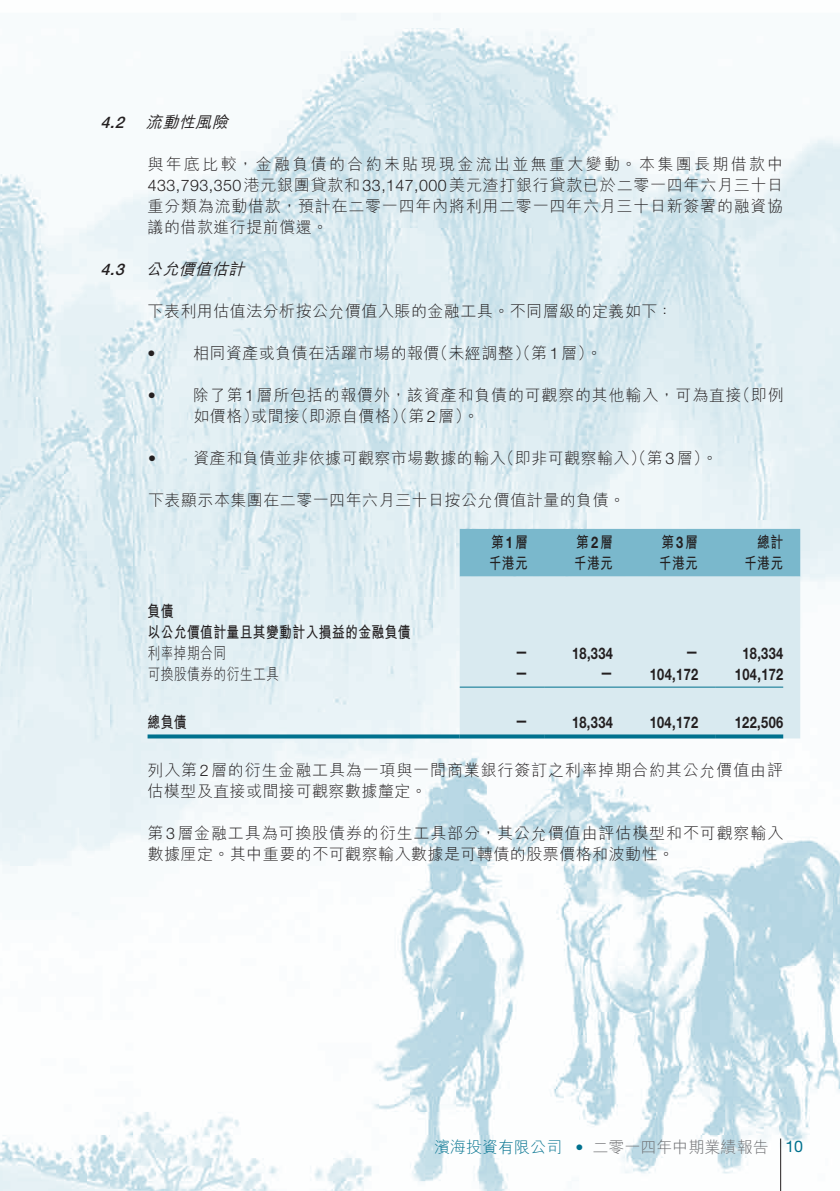
<style>
.page{position:relative;width:840px;height:1191px;background:#fff}
.page>*{position:absolute;margin:0;border:0;box-sizing:border-box;transform-origin:0 0}
.t1{font:300 16px/21px "M Hei HK";letter-spacing:.03em;color:#231f20;text-align:justify}
.t2{font:300 16px/21px "M Hei HK";letter-spacing:.05em;color:#231f20}
.t3{font:300 16px/21px "M Hei HK";letter-spacing:.055em;color:#231f20}
.t4{font:700 16px "Helvetica Neue";letter-spacing:.03em;color:#231f20;scale:.8 1}
.t5{font:700 16px/21px "M Hei HK";letter-spacing:.03em;color:#231f20;scale:.8 1}
.t6{font:300 16px "M Hei HK";letter-spacing:.03em;color:#231f20;scale:.8 1}
.t7{font:300 16px "M Hei HK";color:#6c6d70}
.t8{font:italic 500 16px "M Hei HK";color:#231f20}
.t9{font:300 16px "M Hei HK";color:#00718e}
.t10{font:italic 500 16px "Helvetica Neue";color:#231f20}
.t11{font:300 16px "Helvetica Neue";color:#231f20}
.t12{font:16px "Helvetica Neue";color:#00718e}
.t13{font:300 16px "Helvetica Neue";color:#00718e}
.s1{font-family:"Helvetica Neue"}
</style>
<div class="page">
<img style="left:0;top:13px;width:839px;height:1178px">
<hr style="left:779px;top:1138px;width:1px;height:53px;background:#231f20">
<div style="left:459px;top:529px;width:340px;height:47px;background:#7ab8cc"></div>
<div style="left:459px;top:576px;width:340px;height:162px;background:#d9eaf0"></div>
<hr style="left:459px;top:686px;width:85px;height:1px;background:#00718e">
<hr style="left:544px;top:686px;width:85px;height:1px;background:#00718e">
<hr style="left:629px;top:686px;width:85px;height:1px;background:#00718e">
<hr style="left:714px;top:686px;width:68px;height:1px;background:#00718e">
<svg style="left:147px;top:734px;width:312px;height:4px"></svg>
<svg style="left:459px;top:734px;width:85px;height:4px"></svg>
<svg style="left:544px;top:734px;width:85px;height:4px"></svg>
<svg style="left:629px;top:734px;width:85px;height:4px"></svg>
<svg style="left:714px;top:734px;width:68px;height:4px"></svg>
<p class="t10" style="left:100px;top:112px;width:30px">4.2</p>
<p class="t10" style="left:100px;top:259px;width:30px">4.3</p>
<p class="t8" style="left:146px;top:110px;width:89px">流動性風險</p>
<p class="t1" style="left:147px;top:153px;width:637px">與年底比較，金融負債的合約未貼現現金流出並無重大變動。本集團長期借款中<span class="s1">433,793,350</span>港元銀團貸款和<span class="s1">33,147,000</span>美元渣打銀行貸款已於二零一四年六月三十日重分類為流動借款，預計在二零一四年內將利用二零一四年六月三十日新簽署的融資協議的借款進行提前償還。</p>
<p class="t8" style="left:146px;top:257px;width:105px">公允價值估計</p>
<p class="t1" style="left:147px;top:300px;width:531px">下表利用估值法分析按公允價值入賬的金融工具。不同層級的定義如下 ﹕</p>
<p class="t1" style="left:432px;top:342px;width:171px">（未經調整）（第<span class="s1">1</span>層。(</p>
<p class="t1" style="left:193px;top:342px;width:248px">相同資產或負債在活躍市場的報價</p>
<p class="t11" style="left:147px;top:343px;width:9px">•</p>
<p class="t11" style="left:148px;top:385px;width:9px">•</p>
<p class="t1" style="left:734px;top:384px;width:51px">（即例</p>
<p class="t2" style="left:193px;top:384px;width:550px">除了第<span class="s1">1</span>層所包括的報價外，該資產和負債的可觀察的其他輸入，可為直接</p>
<p class="t1" style="left:193px;top:405px;width:67px">如價格）</p>
<p class="t1" style="left:292px;top:405px;width:188px">（即源自價格）（第<span class="s1">2</span>層。(</p>
<p class="t1" style="left:251px;top:405px;width:50px">或間接</p>
<p class="t1" style="left:498px;top:447px;width:221px">（即非可觀察輸入）（第<span class="s1">3</span>層。(</p>
<p class="t1" style="left:193px;top:447px;width:314px">資產和負債並非依據可觀察市場數據的輸入</p>
<p class="t11" style="left:148px;top:448px;width:9px">•</p>
<p class="t1" style="left:148px;top:489px;width:478px">下表顯示本集團在二零一四年六月三十日按公允價值計量的負債。</p>
<p class="t5" style="left:491px;top:530px;width:47px">第 層<span class="s1">1</span></p>
<p class="t5" style="left:576px;top:530px;width:47px">第 層<span class="s1">2</span></p>
<p class="t5" style="left:661px;top:530px;width:47px">第 層<span class="s1">3</span></p>
<p class="t5" style="left:756px;top:530px;width:34px">總計</p>
<p class="t5" style="left:488px;top:551px;width:50px">千港元</p>
<p class="t5" style="left:573px;top:551px;width:50px">千港元</p>
<p class="t5" style="left:658px;top:551px;width:50px">千港元</p>
<p class="t5" style="left:743px;top:551px;width:50px">千港元</p>
<p class="t5" style="left:147px;top:599px;width:330px">負債<br>以公允價值計量且其變動計入損益的金融負債</p>
<p class="t6" style="left:147px;top:641px;width:100px">利率掉期合同</p>
<p class="t4" style="left:515px;top:641px;width:17px">—</p>
<p class="t4" style="left:571px;top:643px;width:53px">18,334</p>
<p class="t4" style="left:685px;top:641px;width:17px">—</p>
<p class="t4" style="left:742px;top:643px;width:53px">18,334</p>
<p class="t6" style="left:148px;top:662px;width:166px">可換股債券的衍生工具</p>
<p class="t4" style="left:515px;top:662px;width:17px">—</p>
<p class="t4" style="left:600px;top:662px;width:17px">—</p>
<p class="t4" style="left:649px;top:664px;width:62px">104,172</p>
<p class="t4" style="left:734px;top:664px;width:62px">104,172</p>
<p class="t5" style="left:147px;top:710px;width:50px">總負債</p>
<p class="t2" style="left:147px;top:759px;width:636px">列入第<span class="s1">2</span>層的衍生金融工具為一項與一間商業銀行簽訂之利率掉期合約其公允價值由評估模型及直接或間接可觀察數據釐定。</p>
<p class="t3" style="left:147px;top:822px;width:637px">第<span class="s1">3</span>層金融工具為可換股債券的衍生工具部分，其公允價值由評估模型和不可觀察輸入數據厘定。其中重要的不可觀察輸入數據是可轉債的股票價格和波動性。</p>
<p class="t4" style="left:571px;top:712px;width:53px">18,334</p>
<p class="t4" style="left:649px;top:712px;width:62px">104,172</p>
<p class="t4" style="left:734px;top:712px;width:62px">122,506</p>
<p class="t4" style="left:514px;top:710px;width:17px">—</p>
<p class="t9" style="left:434px;top:1135px;width:129px">濱海投資有限公司</p>
<p class="t13" style="left:575px;top:1137px;width:9px">•</p>
<p class="t7" style="left:592px;top:1135px;width:177px">二零一四年中期業績報告</p>
<p class="t12" style="left:784px;top:1137px;width:19px">10</p>
</div>
